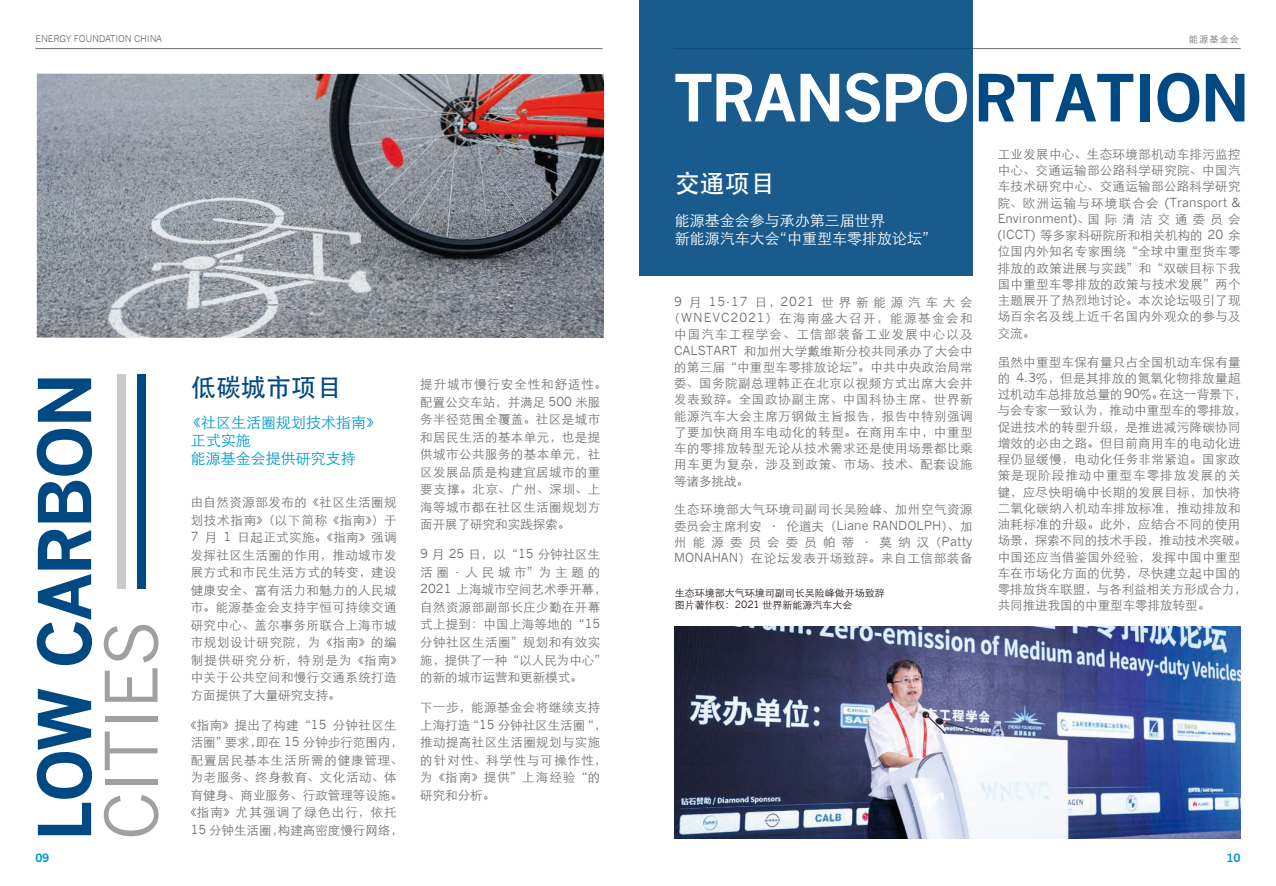
<style>
.page{position:relative;width:1276px;height:886px;background:#fff}
.page>*{position:absolute;margin:0;border:0;box-sizing:border-box;transform-origin:0 0}
.t1{font:700 71.25px "M News Gothic";letter-spacing:-.025em;color:#004982}
.t2{font:71.25px "News Gothic";letter-spacing:-.025em;color:#a0a0a1}
.t3{font:700 63.75px "M News Gothic";letter-spacing:-.025em;color:#fff}
.t4{font:25px "ST Heiti";color:#004982}
.t5{font:25px "ST Heiti";color:#fff}
.t6{font:15px/18px "ST Xihei";color:#fff}
.t7{font:15px/18px "ST Xihei";color:#0098ce}
.t8{font:12.5px/17.5px "ST Xihei";letter-spacing:.03em;color:#727272}
.t9{font:12.5px "ST Xihei";letter-spacing:.12em;color:#727272}
.t10{font:12.5px "ST Xihei";letter-spacing:.055em;color:#727272}
.t11{font:12.5px "ST Xihei";letter-spacing:.05em;color:#727272}
.t12{font:12.5px "ST Xihei";letter-spacing:.065em;color:#727272}
.t13{font:12.5px "ST Xihei";letter-spacing:.385em;color:#727272}
.t14{font:12.5px "ST Xihei";letter-spacing:.09em;color:#727272}
.t15{font:12.5px "News Gothic";color:#727272}
.t16{font:700 11.25px "M News Gothic";color:#0098ce}
.t17{font:10px/12.5px "ST Xihei";color:#231916}
.t18{font:9.25px "News Gothic";letter-spacing:-.025em;color:#727272}
.t19{font:9.25px "ST Xihei";letter-spacing:.1em;color:#727272}
.s1{font-family:"News Gothic"}
.s2{color:#004982}
.s3{font-family:"ST Xihei"}
</style>
<div class="page">
<hr style="left:673px;top:48px;width:567px;height:1px;background:#727272">
<hr style="left:35px;top:48px;width:567px;height:1px;background:#727272">
<div style="left:137px;top:374px;width:9px;height:215px;background:#004982"></div>
<div style="left:117px;top:374px;width:9px;height:215px;background:#c9cacb"></div>
<img style="left:37px;top:74px;width:567px;height:264px">
<div style="left:639px;top:0;width:334px;height:276px;background:#1a5b8e"></div>
<img style="left:675px;top:627px;width:566px;height:212px">
<p class="t18" style="left:35px;top:33px;width:128px">ENERGY FOUNDATION CHINA</p>
<p class="t19" style="left:1189px;top:32px;width:52px">能源基金会</p>
<h1 class="t1" style="left:22px;top:840px;width:469px;rotate:-90deg">LOW CARBON</h1>
<h1 class="t2" style="left:89px;top:840px;width:221px;rotate:-90deg">CITIES</h1>
<h3 class="t4" style="left:191px;top:374px;width:151px">低碳城市项目</h3>
<p class="t7" style="left:191px;top:413px;width:192px;text-indent:-5px">《社区生活圈规划技术指南》正式实施<br>能源基金会提供研究支持</p>
<p class="t8" style="left:191px;top:493px;width:214px">由自然资源部发布的《社区生活圈规划技术指南》（以下简称《指南》）于<br><span class="s1">7</span> 月 <span class="s1">1</span> 日起正式实施。《指南》强调发挥社区生活圈的作用，推动城市发展方式和市民生活方式的转变，建设健康安全、富有活力和魅力的人民城市。能源基金会支持宇恒可持续交通研究中心、盖尔事务所联合上海市城市规划设计研究院，为《指南》的编制提供研究分析，特别是为《指南》中关于公共空间和慢行交通系统打造方面提供了大量研究支持。</p>
<p class="t8" style="left:184px;top:715px;width:220px;text-align:center">《指南》提出了构建 <span class="s1">“15</span> 分钟社区生活圈<span class="s1">”</span> 要求，即在 <span class="s1">15</span> 分钟步行范围内，配置居民基本生活所需的健康管理、为老服务、终身教育、文化活动、体育健身、商业服务、行政管理等设施。《指南》尤其强调了绿色出行，依托<br><span class="s1">15</span> 分钟生活圈，构建高密度慢行网络，</p>
<p class="t8" style="left:420px;top:375px;width:188px">提升城市慢行安全性和舒适性。配置公交车站，并满足 <span class="s1">500</span> 米服务半径范围全覆盖。社区是城市和居民生活的基本单元，也是提供城市公共服务的基本单元，社区发展品质是构建宜居城市的重要支撑。北京、广州、深圳、上海等城市都在社区生活圈规划方面开展了研究和实践探索。</p>
<p class="t8" style="left:420px;top:545px;width:188px"><span class="s1">9</span> 月 <span class="s1">25</span> 日，以 <span class="s1">“15</span> 分钟社区生活圈 <span class="s1">-</span> 人民城市<span class="s1">”</span> 为主题的<br><span class="s1">2021</span> 上海城市空间艺术季开幕，自然资源部副部长庄少勤在开幕式上提到：中国上海等地的 <span class="s1">“15</span>分钟社区生活圈<span class="s1">”</span> 规划和有效实施，提供了一种 <span class="s1">“</span>以人民为中心<span class="s1">”</span>的新的城市运营和更新模式。</p>
<p class="t8" style="left:420px;top:697px;width:188px">下一步，能源基金会将继续支持上海打造 <span class="s1">“15</span> 分钟社区生活圈 <span class="s1">“</span>，推动提高社区生活圈规划与实施的针对性、科学性与可操作性，为《指南》提供<span class="s1">”</span> 上海经验 <span class="s1">“</span>的研究和分析。</p>
<h2 class="t3" style="left:673px;top:60px;width:578px">TRANSPO<span class="s2">RTATION</span></h2>
<h3 class="t5" style="left:675px;top:170px;width:101px">交通项目</h3>
<p class="t6" style="left:675px;top:210px;width:256px">能源基金会参与承办第三届世界<br>新能源汽车大会<span class="s1">“</span>中重型车零排放论坛<span class="s1">”</span></p>
<p class="t13" style="left:674px;top:292px;width:300px"><span class="s1">9</span> 月 <span class="s1">15-17</span> 日，<span class="s1">2021</span> 世界新能源汽车大会</p>
<p class="t9" style="left:668px;top:309px;width:306px">（<span class="s1">WNEVC2021</span>）在海南盛大召开，能源基金会和</p>
<p class="t14" style="left:674px;top:325px;width:300px">中国汽车工程学会、工信部装备工业发展中心以及</p>
<p class="t8" style="left:674px;top:341px;width:300px"><span class="s1">CALSTART</span> 和加州大学戴维斯分校共同承办了大会中</p>
<p class="t8" style="left:674px;top:357px;width:300px">的第三届 <span class="s1">“</span>中重型车零排放论坛<span class="s1">”</span>。中共中央政治局常</p>
<p class="t8" style="left:674px;top:374px;width:300px">委、国务院副总理韩正在北京以视频方式出席大会并</p>
<p class="t10" style="left:674px;top:390px;width:300px">发表致辞。全国政协副主席、中国科协主席、世界新</p>
<p class="t8" style="left:674px;top:406px;width:300px">能源汽车大会主席万钢做主旨报告，报告中特别强调</p>
<p class="t11" style="left:674px;top:422px;width:300px">了要加快商用车电动化的转型。在商用车中，中重型</p>
<p class="t8" style="left:674px;top:439px;width:300px">车的零排放转型无论从技术需求还是使用场景都比乘</p>
<p class="t12" style="left:674px;top:455px;width:300px">用车更为复杂，涉及到政策、市场、技术、配套设施</p>
<p class="t8" style="left:674px;top:471px;width:76px">等诸多挑战。</p>
<p class="t8" style="left:674px;top:500px;width:300px;line-height:16.2px;text-align:justify">生态环境部大气环境司副司长吴险峰、加州空气资源委员会主席利安 · 伦道夫（<span class="s1">Liane RANDOLPH</span>）、加州能源委员会委员帕蒂·莫纳汉（<span class="s1">Patty MONAHAN</span>）在论坛发表开场致辞。来自工信部装备</p>
<p class="t17" style="left:675px;top:586px;width:211px">生态环境部大气环境司副司长吴险峰做开场致辞图片著作权：<span class="s1">2021</span> 世界新能源汽车大会</p>
<p class="t8" style="left:997px;top:145px;width:244px;line-height:16.2px;text-align:justify">工业发展中心、生态环境部机动车排污监控中心、交通运输部公路科学研究院、中国汽车技术研究中心、交通运输部公路科学研究院、欧洲运输与环境联合会 <span class="s1">(Transport &amp;</span></p>
<p class="t15" style="left:997px;top:211px;width:244px">Environment)<span class="s3">、国际清洁交通委员会</span></p>
<p class="t8" style="left:997px;top:226px;width:244px;line-height:16.2px;text-align:justify"><span class="s1">(ICCT)</span> 等多家科研院所和相关机构的 <span class="s1">20</span> 余位国内外知名专家围绕 <span class="s1">“</span>全球中重型货车零排放的政策进展与实践<span class="s1">”</span> 和 <span class="s1">“</span>双碳目标下我国中重型车零排放的政策与技术发展<span class="s1">”</span> 两个主题展开了热烈地讨论。本次论坛吸引了现场百余名及线上近千名国内外观众的参与及交流。</p>
<p class="t8" style="left:997px;top:353px;width:251px;line-height:16.2px">虽然中重型车保有量只占全国机动车保有量的 <span class="s1">4.3%</span>，但是其排放的氮氧化物排放量超过机动车总排放总量的<span class="s1">90%</span>。在这一背景下，与会专家一致认为，推动中重型车的零排放，促进技术的转型升级，是推进减污降碳协同增效的必由之路。但目前商用车的电动化进程仍显缓慢，电动化任务非常紧迫。国家政策是现阶段推动中重型车零排放发展的关键，应尽快明确中长期的发展目标，加快将二氧化碳纳入机动车排放标准，推动排放和油耗标准的升级。此外，应结合不同的使用场景，探索不同的技术手段，推动技术突破。中国还应当借鉴国外经验，发挥中国中重型车在市场化方面的优势，尽快建立起中国的零排放货车联盟，与各利益相关方形成合力，共同推进我国的中重型车零排放转型。</p>
<p class="t16" style="left:35px;top:851px;width:15px">09</p>
<p class="t16" style="left:1226px;top:851px;width:15px">10</p>
</div>
